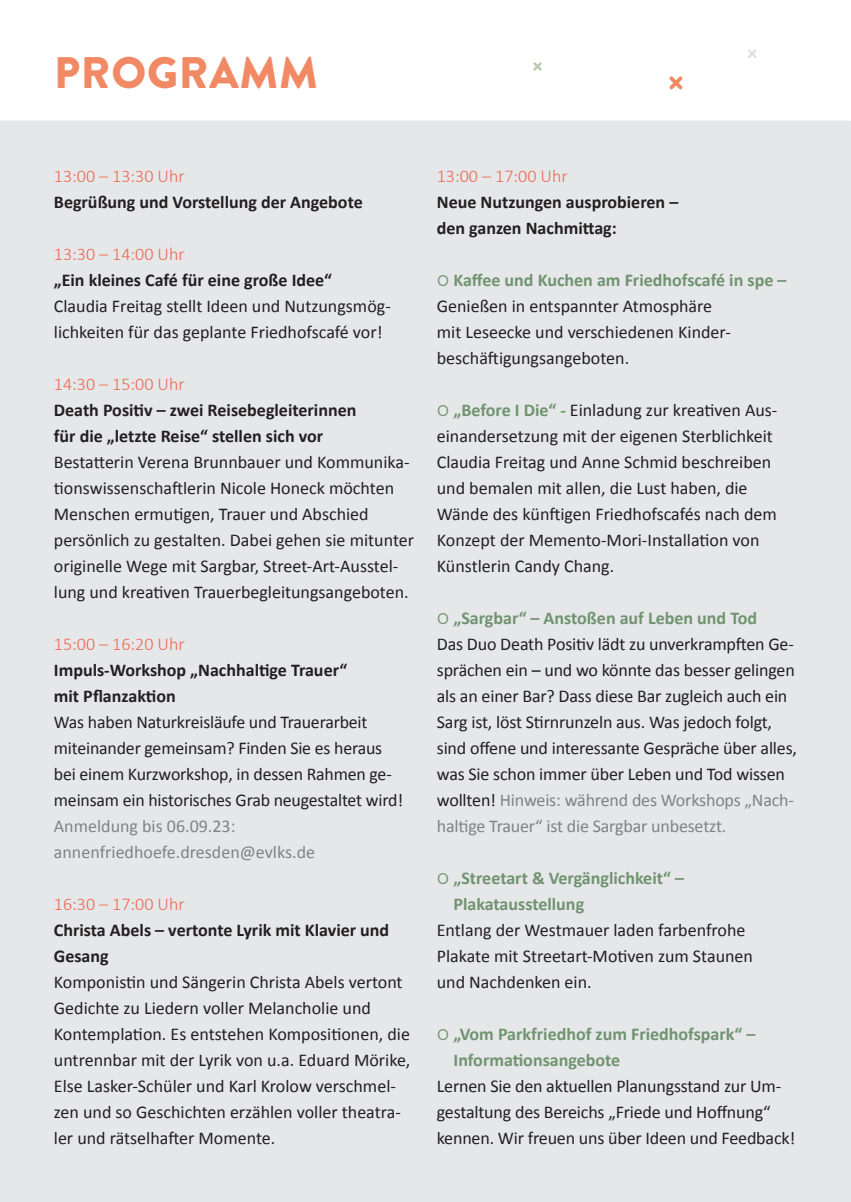
<style>
.page{position:relative;width:851px;height:1202px;background:#fff}
.page>*{position:absolute;margin:0;border:0;box-sizing:border-box;transform-origin:0 0}
.t1{font:900 44.2px "Brandon Grotesque";letter-spacing:.02em;color:#f28965}
.t2{font:18px/26px "Calibri";color:#231f20}
.t3{font:700 18px/26px "Calibri";color:#231f20}
.t4{font:700 18px/26px "Calibri";color:#709370}
.t5{font:300 18px "Calibri";color:#eb6a53}
.s1{color:#808285}
.s2{font-family:"Montserrat";color:#709370}
.s3{font-weight:700;color:#709370}
.s4{font-family:"Montserrat";font-weight:400}
</style>
<div class="page">
<div style="left:0;top:120px;width:850px;height:1082px;background:#e6e7e9"></div>
<svg style="left:533px;top:62px;width:9px;height:9px"></svg>
<svg style="left:748px;top:50px;width:9px;height:8px"></svg>
<svg style="left:669px;top:76px;width:14px;height:14px"></svg>
<p class="t1" style="left:54px;top:41px;width:265px">PROGRAMM</p>
<p class="t5" style="left:54px;top:165px;width:132px">13:00 – 13:30 Uhr</p>
<p class="t3" style="left:54px;top:188px;width:310px">Begrüßung und Vorstellung der Angebote</p>
<p class="t5" style="left:54px;top:243px;width:132px">13:30 – 14:00 Uhr</p>
<p class="t3" style="left:54px;top:266px;width:279px">„Ein kleines Café für eine große Idee“</p>
<p class="t2" style="left:54px;top:292px;width:338px">Claudia Freitag stellt Ideen und Nutzungsmög&shy;lichkeiten für das geplante Friedhofscafé vor!</p>
<p class="t5" style="left:54px;top:373px;width:132px">14:30 – 15:00 Uhr</p>
<p class="t3" style="left:54px;top:396px;width:304px">Death Positiv – zwei Reisebegleiterinnen für die „letzte Reise“ stellen sich vor</p>
<p class="t2" style="left:54px;top:448px;width:361px">Bestatterin Verena Brunnbauer und Kommunika&shy;tionswissenschaftlerin Nicole Honeck möchten Menschen ermutigen, Trauer und Abschied persönlich zu gestalten. Dabei gehen sie mitunter originelle Wege mit Sargbar, Street-Art-Ausstel&shy;lung und kreativen Trauerbegleitungsangeboten.</p>
<p class="t5" style="left:54px;top:633px;width:132px">15:00 – 16:20 Uhr</p>
<p class="t3" style="left:54px;top:656px;width:295px">Impuls-Workshop „Nachhaltige Trauer“ mit Pflanzaktion</p>
<p class="t2" style="left:54px;top:708px;width:351px">Was haben Naturkreisläufe und Trauerarbeit miteinander gemeinsam? Finden Sie es heraus bei einem Kurzworkshop, in dessen Rahmen ge&shy;meinsam ein historisches Grab neugestaltet wird!<br><span class="s1">Anmeldung bis 06.09.23: annenfriedhoefe.dresden@evlks.de</span></p>
<p class="t5" style="left:54px;top:893px;width:132px">16:30 – 17:00 Uhr</p>
<p class="t3" style="left:54px;top:916px;width:337px">Christa Abels – vertonte Lyrik mit Klavier und<br>Gesang</p>
<p class="t2" style="left:54px;top:968px;width:358px">Komponistin und Sängerin Christa Abels vertont Gedichte zu Liedern voller Melancholie und Kontemplation. Es entstehen Kompositionen, die untrennbar mit der Lyrik von u.a. Eduard Mörike, Else Lasker-Schüler und Karl Krolow verschmel&shy;zen und so Geschichten erzählen voller theatra&shy;ler und rätselhafter Momente.</p>
<p class="t5" style="left:437px;top:165px;width:132px">13:00 – 17:00 Uhr</p>
<p class="t3" style="left:437px;top:188px;width:243px">Neue Nutzungen ausprobieren – den ganzen Nachmittag:</p>
<p class="t2" style="left:437px;top:266px;width:351px"><span class="s2">0</span> <span class="s3">Kaffee und Kuchen am Friedhofscafé in spe – </span>Genießen in entspannter Atmosphäre<br>mit Leseecke und verschiedenen Kinder&shy;beschäftigungsangeboten.</p>
<p class="t2" style="left:437px;top:396px;width:341px"><span class="s2">0</span> <span class="s3">„Before I Die“ -</span> Einladung zur kreativen Aus&shy;einandersetzung mit der eigenen Sterblichkeit</p>
<p class="t2" style="left:437px;top:448px;width:341px">Claudia Freitag und Anne Schmid beschreiben und bemalen mit allen, die Lust haben, die Wände des künftigen Friedhofscafés nach dem Konzept der Memento-Mori-Installation von Künstlerin Candy Chang.</p>
<p class="t4" style="left:437px;top:604px;width:321px"><span class="s4">0</span> „Sargbar“ – Anstoßen auf Leben und Tod</p>
<p class="t2" style="left:437px;top:630px;width:361px">Das Duo Death Positiv lädt zu unverkrampften Ge&shy;sprächen ein – und wo könnte das besser gelingen als an einer Bar? Dass diese Bar zugleich auch ein Sarg ist, löst Stirnrunzeln aus. Was jedoch folgt, sind offene und interessante Gespräche über alles, was Sie schon immer über Leben und Tod wissen wollten! <span class="s1">Hinweis: während des Workshops „Nach&shy;haltige Trauer“ ist die Sargbar unbesetzt.</span></p>
<p class="t4" style="left:453px;top:864px;width:232px;text-indent:-17px"><span class="s4">0</span> „Streetart &amp; Vergänglichkeit“ –<br>Plakatausstellung</p>
<p class="t2" style="left:437px;top:916px;width:317px">Entlang der Westmauer laden farbenfrohe<br>Plakate mit Streetart-Motiven zum Staunen und Nachdenken ein.</p>
<p class="t4" style="left:453px;top:1020px;width:303px;text-indent:-17px"><span class="s4">0</span> „Vom Parkfriedhof zum Friedhofspark“ –<br>Informationsangebote</p>
<p class="t2" style="left:437px;top:1072px;width:360px">Lernen Sie den aktuellen Planungsstand zur Um&shy;gestaltung des Bereichs „Friede und Hoffnung“ kennen. Wir freuen uns über Ideen und Feedback!</p>
</div>
